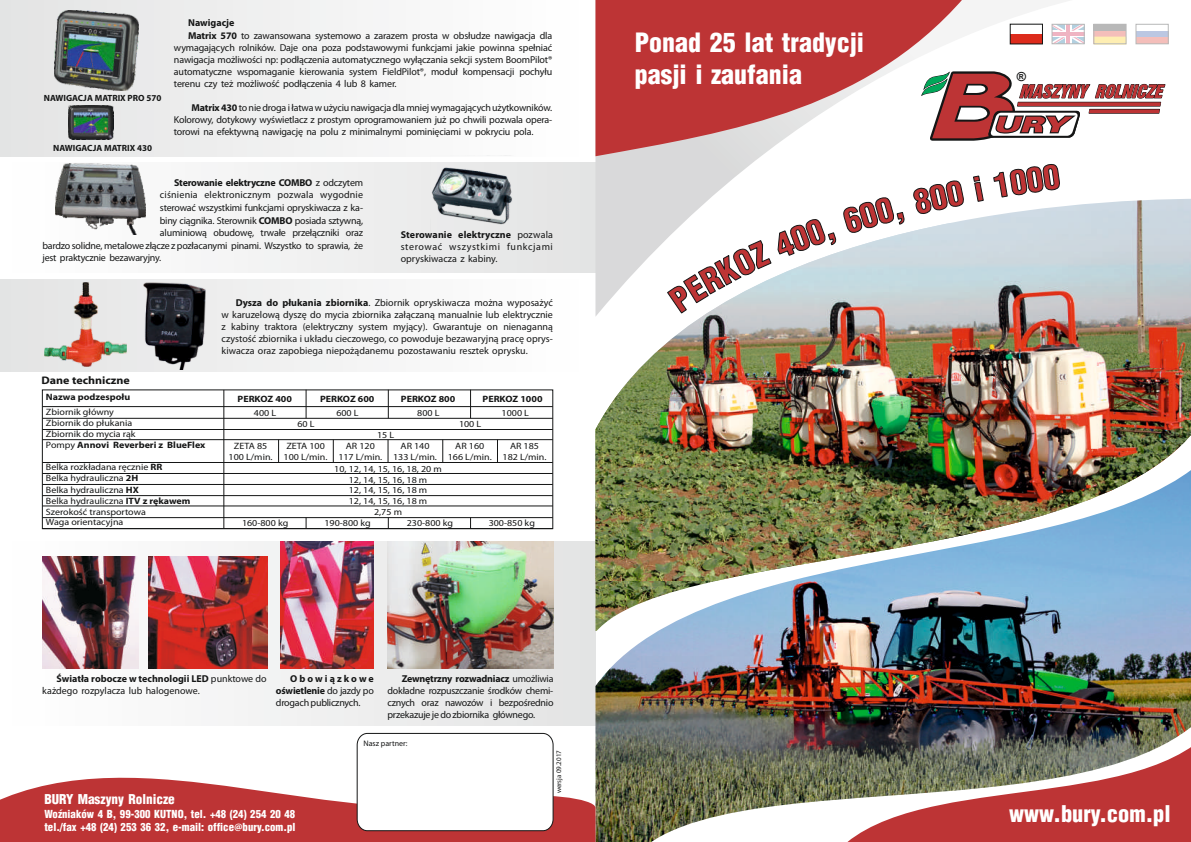
<style>
.page{position:relative;width:1191px;height:842px;background:#fff}
.page>*{position:absolute;margin:0;border:0;box-sizing:border-box;transform-origin:0 0}
.t1{font:900 26px/31.8px "Switzerland Cond";color:#fff}
.t2{font:900 22.5px "Switzerland Cond";color:#fff}
.t3{font:900 13.3px "Switzerland Cond";color:#fff}
.t4{font:700 12.5px "Arial";color:#151616}
.t5{font:700 11px "Myriad Pro";color:#151616;scale:1.09 1}
.t6{font:900 10.8px/13.3px "Switzerland Cond";color:#fff}
.t7{font:10px/12px "Myriad Pro";letter-spacing:-.015em;color:#151616;text-align:justify}
.t8{font:10px "Myriad Pro";letter-spacing:.015em;color:#151616}
.t9{font:700 10px "Myriad Pro";letter-spacing:-.02em;color:#151616}
.t10{font:700 10px "Myriad Pro";color:#151616}
.t11{font:9.2px/11px "Myriad Pro";color:#151616;text-align:center;scale:1.09 1}
.t12{font:700 9.2px "Myriad Pro";color:#151616;scale:1.09 1}
.t13{font:700 9px "Myriad Pro";color:#151616}
.t14{font:8px "Myriad Pro";color:#151616}
.t15{font:7px "Myriad Pro";color:#151616}
.s1{font-weight:700}
.s2{font-weight:400}
.s3{font-family:"Myriad Bd Web";font-weight:400}
</style>
<div class="page">
<div style="left:0;top:0;width:590px;height:156px;background:linear-gradient(to right,#e2e3e3,#fff)"></div>
<div style="left:0;top:279px;width:590px;height:92px;background:linear-gradient(to right,#e2e2e2,#fff)"></div>
<div style="left:0;top:541px;width:595px;height:184px;background:linear-gradient(to right,#fffefe,#e3e4e4)"></div>
<div style="left:0;top:162px;width:595px;height:110px;background:linear-gradient(to right,#fff,#e3e4e4)"></div>
<svg style="left:595px;top:0;width:474px;height:195px"></svg>
<svg style="left:974px;top:68px;width:192px;height:75px"></svg>
<img style="left:42px;top:557px;width:96px;height:111px">
<img style="left:280px;top:542px;width:94px;height:126px">
<img style="left:149px;top:556px;width:118px;height:112px">
<img style="left:387px;top:542px;width:166px;height:126px">
<svg style="left:595px;top:0;width:379px;height:156px;fill:#bd3435"></svg>
<img style="left:595px;top:630px;width:596px;height:212px">
<img style="left:595px;top:581px;width:596px;height:49px">
<img style="left:595px;top:195px;width:596px;height:386px">
<img style="left:56px;top:164px;width:89px;height:71px">
<img style="left:68px;top:106px;width:45px;height:33px">
<img style="left:55px;top:11px;width:84px;height:79px">
<svg style="left:42px;top:389px;width:511px;height:139px"></svg>
<hr style="left:42px;top:406px;width:511px;height:1px;background:#151616">
<hr style="left:42px;top:418px;width:511px;height:1px;background:#151616">
<hr style="left:42px;top:429px;width:511px;height:1px;background:#151616">
<hr style="left:42px;top:439px;width:511px;height:1px;background:#151616">
<hr style="left:42px;top:462px;width:511px;height:1px;background:#151616">
<hr style="left:42px;top:473px;width:511px;height:1px;background:#151616">
<hr style="left:42px;top:484px;width:511px;height:1px;background:#151616">
<hr style="left:42px;top:495px;width:511px;height:1px;background:#151616">
<hr style="left:42px;top:506px;width:511px;height:1px;background:#151616">
<hr style="left:42px;top:517px;width:511px;height:1px;background:#151616">
<hr style="left:42px;top:528px;width:511px;height:1px;background:#151616">
<svg style="left:306px;top:390px;width:1px;height:28px"></svg>
<svg style="left:278px;top:440px;width:1px;height:22px"></svg>
<svg style="left:333px;top:440px;width:1px;height:22px"></svg>
<svg style="left:388px;top:440px;width:1px;height:22px"></svg>
<svg style="left:442px;top:440px;width:1px;height:22px"></svg>
<svg style="left:497px;top:440px;width:1px;height:22px"></svg>
<svg style="left:388px;top:390px;width:1px;height:28px"></svg>
<svg style="left:470px;top:390px;width:1px;height:28px"></svg>
<hr style="left:223px;top:390px;width:1px;height:139px;background:#151616">
<div style="left:1010px;top:24px;width:32px;height:20px;background:#fff"></div>
<div style="left:1010px;top:34px;width:32px;height:10px;background:#dd2b1c"></div>
<div style="left:1049px;top:12px;width:131px;height:42px;background:#fff;opacity:.7"></div>
<svg style="left:0;top:732px;width:595px;height:110px;fill:#bd3435"></svg>
<svg style="left:356px;top:733px;width:197px;height:98px"></svg>
<img style="left:431px;top:155px;width:82px;height:83px">
<img style="left:44px;top:282px;width:83px;height:85px">
<img style="left:144px;top:282px;width:62px;height:87px">
<p class="t13" style="left:44px;top:94px;width:119px">NAWIGACJA MATRIX PRO 570</p>
<p class="t13" style="left:53px;top:144px;width:100px">NAWIGACJA MATRIX 430</p>
<p class="t10" style="left:188px;top:19px;width:48px">Nawigacje</p>
<p class="t7" style="left:188px;top:30px;width:366px"><span class="s1">Matrix 570</span> to zawansowana systemowo a zarazem prosta w obsłudze nawigacja dla</p>
<p class="t7" style="left:174px;top:42px;width:380px">wymagających rolników. Daje ona poza podstawowymi funkcjami jakie powinna spełniać</p>
<p class="t7" style="left:174px;top:54px;width:380px">nawigacja możliwości np: podłączenia automatycznego wyłączania sekcji system BoomPilot®</p>
<p class="t7" style="left:174px;top:66px;width:380px">automatyczne wspomaganie kierowania system FieldPilot®, moduł kompensacji pochyłu</p>
<p class="t7" style="left:174px;top:78px;width:224px">terenu czy też możliwość podłączenia 4 lub 8 kamer.</p>
<p class="t7" style="left:174px;top:103px;width:380px;text-indent:18px"><span class="s1">Matrix 430</span>to nie droga i łatwa w użyciu nawigacja dla mniej wymagających użytkowników.<br>Kolorowy, dotykowy wyświetlacz z prostym oprogramowaniem już po chwili pozwala opera&shy;torowi na efektywną nawigację na polu z minimalnymi pominięciami w pokryciu pola.</p>
<p class="t9" style="left:174px;top:178px;width:190px">Sterowanie elektryczne COMBO <span class="s2">z odczytem</span></p>
<p class="t8" style="left:160px;top:191px;width:205px">ciśnienia elektronicznym pozwala wygodnie</p>
<p class="t7" style="left:160px;top:202px;width:205px">sterować wszystkimi funkcjami opryskiwacza z ka-</p>
<p class="t7" style="left:160px;top:215px;width:205px">biny ciągnika. Sterownik <span class="s1">COMBO</span> posiada sztywną,</p>
<p class="t7" style="left:160px;top:228px;width:205px">aluminiową obudowę, trwałe przełączniki oraz</p>
<p class="t7" style="left:42px;top:240px;width:322px">bardzo solidne, metalowe złącze z pozłacanymi pinami. Wszystko to sprawia, że</p>
<p class="t7" style="left:42px;top:253px;width:120px">jest praktycznie bezawaryjny.</p>
<p class="t7" style="left:401px;top:229px;width:154px"><span class="s1">Sterowanie elektryczne</span> pozwala sterować wszystkimi funkcjami opryskiwacza z kabiny.</p>
<p class="t7" style="left:221px;top:297px;width:333px;text-indent:14px"><span class="s1">Dysza do płukania zbiornika</span>. Zbiornik opryskiwacza można wyposażyć w karuzelową dyszę do mycia zbiornika załączaną manualnie lub elektrycznie z kabiny traktora (elektryczny system myjący). Gwarantuje on nienaganną czystość zbiornika i układu cieczowego, co powoduje bezawaryjną pracę oprys&shy;kiwacza oraz zapobiega niepożądanemu pozostawaniu resztek oprysku.</p>
<p class="t5" style="left:42px;top:376px;width:83px">Dane techniczne</p>
<p class="t12" style="left:46px;top:393px;width:79px">Nazwa podzespołu</p>
<p class="t11" style="left:46px;top:407px;width:148px;text-align:left">Zbiornik główny<br>Zbiornik do płukania<br>Zbiornik do mycia rąk<br>Pompy <span class="s1">Annovi Reverberi z BlueFlex</span></p>
<p class="t11" style="left:46px;top:462px;width:134px;text-align:left">Belka rozkładana ręcznie <span class="s1">RR<br></span>Belka hydrauliczna <span class="s1">2H<br></span>Belka hydrauliczna <span class="s1">HX<br></span>Belka hydrauliczna <span class="s1">ITV z rękawem<br></span>Szerokość transportowa<br>Waga orientacyjna</p>
<p class="t12" style="left:237px;top:395px;width:51px">PERKOZ 400</p>
<p class="t12" style="left:320px;top:395px;width:51px">PERKOZ 600</p>
<p class="t12" style="left:401px;top:395px;width:51px">PERKOZ 800</p>
<p class="t12" style="left:482px;top:395px;width:57px">PERKOZ 1000</p>
<p class="t11" style="left:254px;top:408px;width:22px">400 L</p>
<p class="t11" style="left:229px;top:441px;width:42px">ZETA 85<br>100 L/min.</p>
<p class="t11" style="left:284px;top:441px;width:42px;text-align:left">ZETA 100<br>100 L/min.</p>
<p class="t11" style="left:338px;top:441px;width:42px">AR 120<br>117 L/min.</p>
<p class="t11" style="left:393px;top:441px;width:42px">AR 140<br>133 L/min.</p>
<p class="t11" style="left:448px;top:441px;width:42px">AR 160<br>166 L/min.</p>
<p class="t11" style="left:502px;top:441px;width:42px">AR 185<br>182 L/min.</p>
<p class="t11" style="left:336px;top:408px;width:22px">600 L</p>
<p class="t11" style="left:417px;top:408px;width:22px">800 L</p>
<p class="t11" style="left:501px;top:408px;width:27px">1000 L</p>
<p class="t11" style="left:297px;top:419px;width:17px">60 L</p>
<p class="t11" style="left:459px;top:419px;width:22px">100 L</p>
<p class="t11" style="left:377px;top:430px;width:17px">15 L</p>
<p class="t11" style="left:334px;top:464px;width:100px">10, 12, 14, 15, 16, 18, 20 m<br>12, 14, 15, 16, 18 m<br>12, 14, 15, 16, 18 m<br>12, 14, 15, 16, 18 m<br>2,75 m</p>
<p class="t11" style="left:242px;top:518px;width:44px">160-800 kg</p>
<p class="t11" style="left:324px;top:518px;width:44px">190-800 kg</p>
<p class="t11" style="left:407px;top:518px;width:44px">230-800 kg</p>
<p class="t11" style="left:489px;top:518px;width:44px">300-850 kg</p>
<p class="t7" style="left:42px;top:673px;width:226px;text-indent:14px"><span class="s1">Światła robocze w technologii LED</span> punktowe do każdego rozpylacza lub halogenowe.</p>
<p class="t7" style="left:276px;top:673px;width:99px;text-indent:14px"><span class="s1">Obowiązkowe oświetlenie</span> do jazdy po drogach publicznych.</p>
<p class="t7" style="left:387px;top:673px;width:167px;text-indent:14px"><span class="s1">Zewnętrzny rozwadniacz</span> umożliwia dokładne rozpuszczanie środków chemi&shy;cznych oraz nawozów i bezpośrednio przekazuje je do zbiornika głównego.</p>
<p class="t14" style="left:363px;top:740px;width:46px">Nasz partner:</p>
<h3 class="t3" style="left:44px;top:793px;width:132px">BURY Maszyny Rolnicze</h3>
<p class="t6" style="left:44px;top:808px;width:252px">Woźniaków 4 B, 99-300 KUTNO, tel. +48 (24) 254 20 48 tel./fax +48 (24) 253 36 32, e-mail: office<span class="s3">@</span>bury.com.pl</p>
<p class="t15" style="left:556px;top:793px;width:45px;rotate:-90deg">wersja 09.2017</p>
<h1 class="t1" style="left:635px;top:28px;width:231px">Ponad 25 lat tradycji pasji i zaufania</h1>
<p class="t4" style="left:1016px;top:72px;width:11px">®</p>
<h2 class="t2" style="left:1009px;top:804px;width:163px">www.bury.com.pl</h2>
</div>
